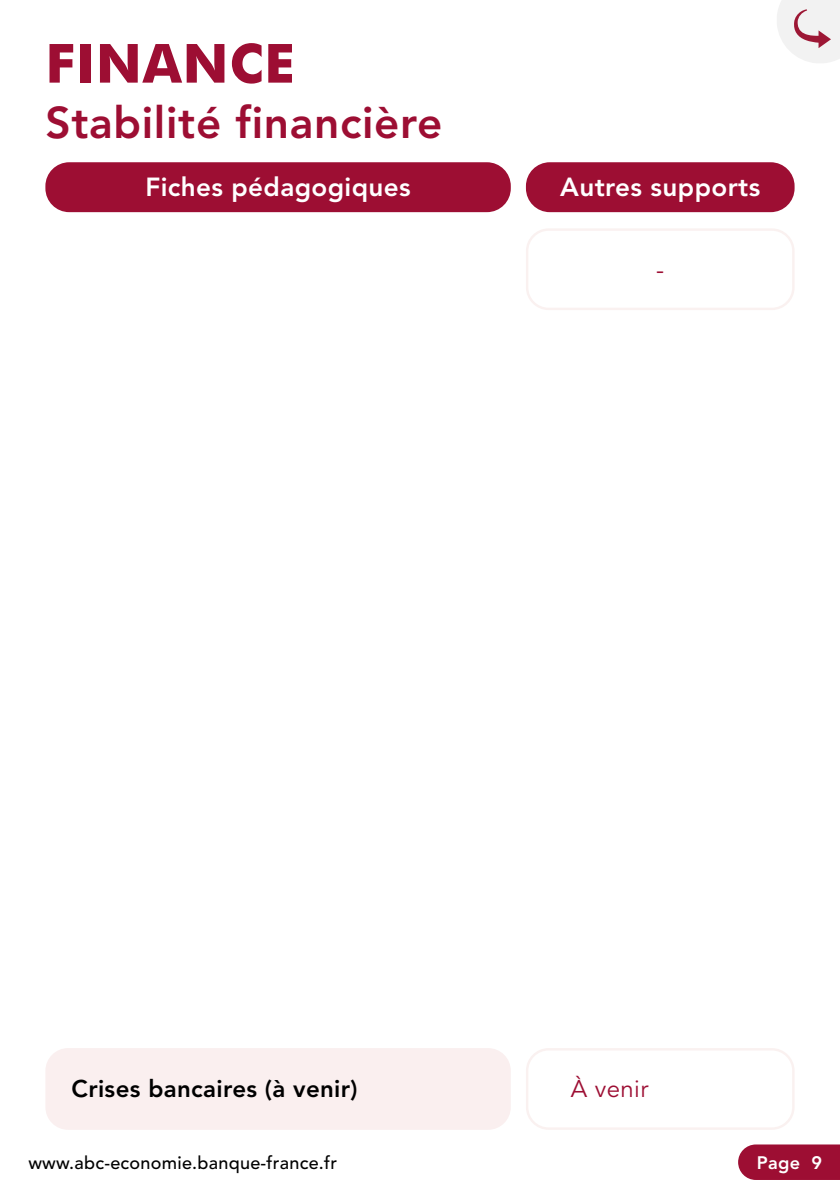
<style>
.page{position:relative;width:840px;height:1191px;background:#fff}
.page>*{position:absolute;margin:0;border:0;box-sizing:border-box;transform-origin:0 0}
.t1{font:700 54px "Futura";letter-spacing:.015em;color:#9d0e33}
.t2{font:800 44px "Avenir";letter-spacing:.015em;color:#9d0e33}
.t3{font:800 26px "Avenir";letter-spacing:.015em;color:#fff}
.t4{font:800 24px "Avenir";letter-spacing:.015em;color:#000}
.t5{font:24px "Avenir";letter-spacing:.015em;color:#9d0e33}
.t6{font:500 18px "Avenir";letter-spacing:.015em;color:#000}
.t7{font:800 18px "Avenir";color:#fff}
</style>
<div class="page">
<svg style="left:738px;top:1144px;width:101px;height:36px;background:#a21a3d"></svg>
<div style="left:45px;top:162px;width:465px;height:50px;background:#9d0e33;border-radius:24px"></div>
<div style="left:525px;top:162px;width:269px;height:50px;background:#9d0e33;border-radius:24px"></div>
<div style="left:525px;top:228px;width:269px;height:82px;border:2px solid #faf1f0;border-radius:21px"></div>
<div style="left:525px;top:1048px;width:269px;height:81px;border:2px solid #faf1f0;border-radius:21px"></div>
<div style="left:45px;top:1048px;width:465px;height:81px;background:#faefef;border-radius:23px"></div>
<svg style="left:777px;top:0;width:62px;height:63px"></svg>
<h1 class="t1" style="left:45px;top:24px;width:251px">FINANCE</h1>
<h2 class="t2" style="left:45px;top:90px;width:398px">Stabilité financière</h2>
<h3 class="t3" style="left:145px;top:168px;width:267px">Fiches pédagogiques</h3>
<h3 class="t3" style="left:560px;top:168px;width:201px">Autres supports</h3>
<h3 class="t5" style="left:656px;top:252px;width:9px">-</h3>
<h3 class="t4" style="left:71px;top:1071px;width:287px">Crises bancaires (à venir)</h3>
<h3 class="t5" style="left:570px;top:1071px;width:79px">À venir</h3>
<p class="t6" style="left:28px;top:1149px;width:310px">www.abc-economie.banque-france.fr</p>
<p class="t7" style="left:756px;top:1149px;width:67px">Page 9</p>
</div>
